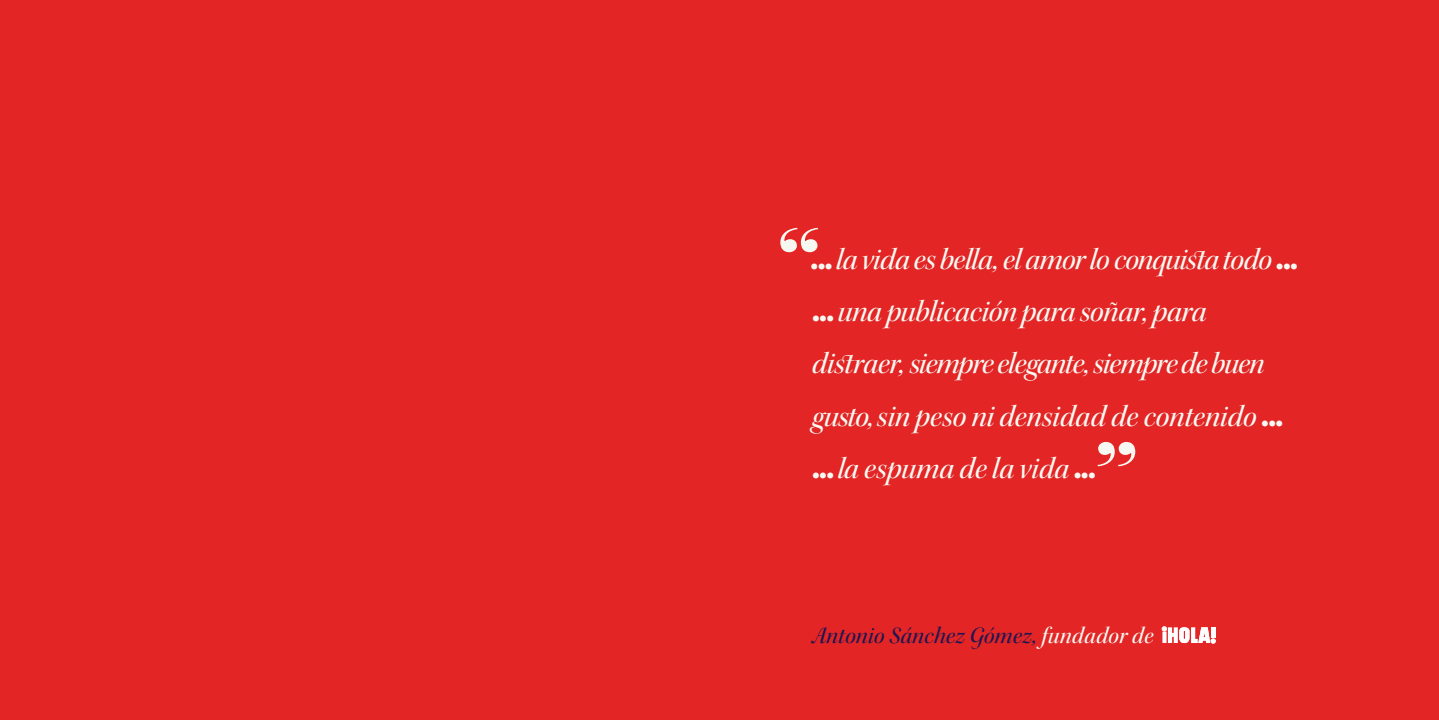
<style>
.page{position:relative;width:1439px;height:720px;background:#fff}
.page>*{position:absolute;margin:0;border:0;box-sizing:border-box;transform-origin:0 0}
.t1{font:87.76px "Kepler Std Black Ext Disp";color:#f8f8f2}
.t2{font:30.8px/52.4px "Kepler Std Medium It Disp";letter-spacing:-.015em;color:#f8f8f2}
.t3{font:23.89px "Kepler Std Medium It Disp";letter-spacing:.01em;color:#1d1651}
.s1{font-family:"Kepler Std Black Ext Disp"}
.s2{color:#f8f8f2}
</style>
<div class="page">
<div style="left:0;top:0;width:1439px;height:719px;background:#e32525"></div>
<svg style="left:1162px;top:626px;width:53px;height:17px"></svg>
<svg style="left:1162px;top:631px;width:4px;height:11px"></svg>
<p class="t1" style="left:778px;top:211px;width:45px">“</p>
<p class="t2" style="left:810px;top:233px;width:489px"><span class="s1">...</span> la vida es bella, el amor lo conquista todo <span class="s1">...</span></p>
<p class="t2" style="left:811px;top:285px;width:473px"><span class="s1">...</span> una publicación para soñar, para distraer, siempre elegante, siempre de buen gusto, sin peso ni densidad de contenido <span class="s1">...</span></p>
<p class="t2" style="left:811px;top:442px;width:286px"><span class="s1">...</span> la espuma de la vida <span class="s1">...</span></p>
<p class="t1" style="left:1095px;top:424px;width:45px">”</p>
<p class="t3" style="left:811px;top:622px;width:343px">Antonio Sánchez Gómez, <span class="s2">fundador de</span></p>
</div>
